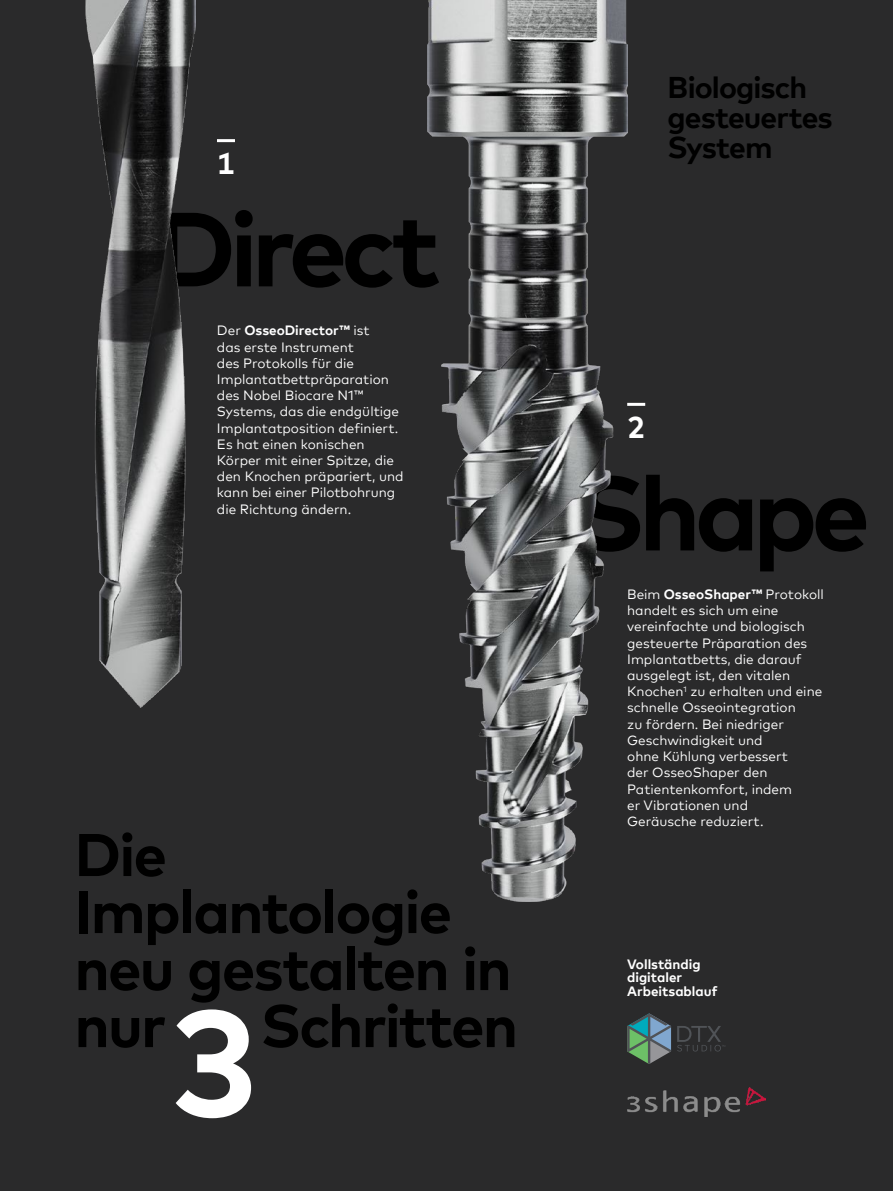
<style>
.page{position:relative;width:893px;height:1191px;background:#2a2a2b}
.page>*{position:absolute;margin:0;border:0;box-sizing:border-box;transform-origin:0 0}
.t1{font:700 150px "Mark Pro";color:#fff}
.t2{font:700 105px "Mark Pro";letter-spacing:-.06em;color:#000}
.t3{font:700 60px/57px "Mark Pro";letter-spacing:-.03em;color:#000}
.t4{font:700 30px/30px "Mark Pro";letter-spacing:-.03em;color:#000}
.t5{font:700 30px "Mark Pro";color:#fff}
.t6{font:13.5px/16.2px "Mark Pro";color:#fff}
.t7{font:700 13.5px/13.5px "Mark Pro";color:#fff}
.s1{font-weight:700}
</style>
<div class="page">
<img style="left:86px;top:0;width:110px;height:707px">
<img style="left:428px;top:0;width:199px;height:901px">
<hr style="left:217px;top:139px;width:18px;height:3px;background:#fff">
<hr style="left:627px;top:403px;width:18px;height:3px;background:#fff">
<svg style="left:627px;top:1013px;width:44px;height:51px"></svg>
<svg style="left:677px;top:1026px;width:48px;height:25px"></svg>
<img style="left:627px;top:1087px;width:138px;height:29px">
<h3 class="t5" style="left:217px;top:141px;width:19px">1</h3>
<h2 class="t2" style="left:154px;top:169px;width:287px">Direct</h2>
<p class="t6" style="left:217px;top:321px;width:188px">Der <span class="s1">OsseoDirector™</span> ist<br>das erste Instrument<br>des Protokolls für die<br>Implantatbettpräparation des Nobel Biocare N1™<br>Systems, das die endgültige<br>Implantatposition definiert.<br>Es hat einen konischen<br>Körper mit einer Spitze, die den Knochen präpariert, und kann bei einer Pilotbohrung die Richtung ändern.</p>
<h3 class="t3" style="left:74px;top:821px;width:439px">Die<br>Implantologie neu gestalten in nur</h3>
<h3 class="t3" style="left:260px;top:992px;width:259px">Schritten</h3>
<h1 class="t1" style="left:172px;top:949px;width:87px">3</h1>
<h3 class="t4" style="left:668px;top:70px;width:167px">Biologisch gesteuertes<br>System</h3>
<h3 class="t5" style="left:627px;top:404px;width:19px">2</h3>
<h2 class="t2" style="left:574px;top:433px;width:298px">Shape</h2>
<p class="t6" style="left:627px;top:585px;width:198px">Beim <span class="s1">OsseoShaper™</span> Protokoll handelt es sich um eine vereinfachte und biologisch gesteuerte Präparation des<br>Implantatbetts, die darauf ausgelegt ist, den vitalen<br>Knochen<sup>1</sup> zu erhalten und eine schnelle Osseointegration<br>zu fördern. Bei niedriger<br>Geschwindigkeit und<br>ohne Kühlung verbessert<br>der OsseoShaper den<br>Patientenkomfort, indem<br>er Vibrationen und<br>Geräusche reduziert.</p>
<p class="t7" style="left:627px;top:956px;width:92px">Vollständig digitaler<br>Arbeitsablauf</p>
</div>
